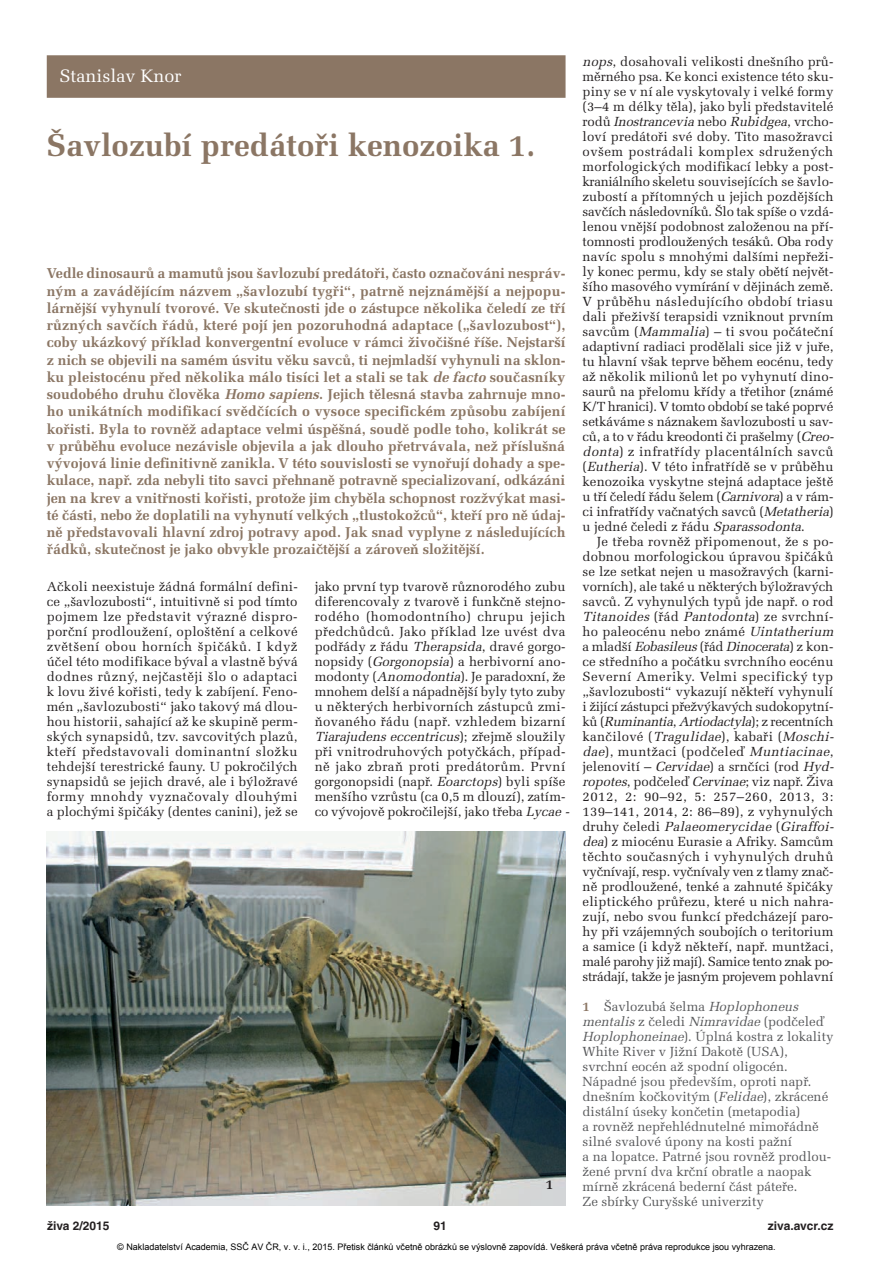
<style>
.page{position:relative;width:893px;height:1263px;background:#fff}
.page>*{position:absolute;margin:0;border:0;box-sizing:border-box;transform-origin:0 0}
.t1{font:700 31.5px "Melior CE";color:#8b7664}
.t2{font:18px "Melior CE";color:#fff}
.t3{font:700 14.25px/17.2px "Melior CE";color:#8b7664;text-align:justify}
.t4{font:700 13.5px "Melior CE";color:#231f20}
.t5{font:13.2px/15px "Melior CE";letter-spacing:.005em;color:#231f20}
.t6{font:13.2px/15px "Melior CE";color:#57585a}
.t7{font:700 12px "Helvetica CE";color:#231f20}
.t8{font:9px "Arial";color:#000}
.s1{font-style:italic}
.s2{font-weight:700;color:#8b7664}
</style>
<div class="page">
<img style="left:47px;top:831px;width:519px;height:374px">
<div style="left:47px;top:55px;width:519px;height:43px;background:#8b7664"></div>
<h2 class="t2" style="left:60px;top:70px;width:123px">Stanislav Knor</h2>
<h1 class="t1" style="left:47px;top:134px;width:490px">Šavlozubí predátoři kenozoika 1.</h1>
<p class="t3" style="left:47px;top:266px;width:520px">Vedle dinosaurů a mamutů jsou šavlozubí predátoři, často označováni nespráv&shy;ným a zavádějícím názvem „šavlozubí tygři“, patrně nejznámější a nejpopu&shy;lárnější vyhynulí tvorové. Ve skutečnosti jde o zástupce několika čeledí ze tří různých savčích řádů, které pojí jen pozoruhodná adaptace („šavlozubost“), coby ukázkový příklad konvergentní evoluce v rámci živočišné říše. Nejstarší z nich se objevili na samém úsvitu věku savců, ti nejmladší vyhynuli na sklon&shy;ku pleistocénu před několika málo tisíci let a stali se tak <span class="s1">de facto</span>současníky soudobého druhu člověka <span class="s1">Homo sapiens</span>. Jejich tělesná stavba zahrnuje mno&shy;ho unikátních modifikací svědčících o vysoce specifickém způsobu zabíjení kořisti. Byla to rovněž adaptace velmi úspěšná, soudě podle toho, kolikrát se v průběhu evoluce nezávisle objevila a jak dlouho přetrvávala, než příslušná vývojová linie definitivně zanikla. V této souvislosti se vynořují dohady a spe&shy;kulace, např. zda nebyli tito savci přehnaně potravně specializovaní, odkázáni jen na krev a vnitřnosti kořisti, protože jim chyběla schopnost rozžvýkat masi&shy;té části, nebo že doplatili na vyhynutí velkých „tlustokožců“, kteří pro ně údaj&shy;ně představovali hlavní zdroj potravy apod. Jak snad vyplyne z následujících řádků, skutečnost je jako obvykle prozaičtější a zároveň složitější.</p>
<p class="t5" style="left:47px;top:581px;width:253px;text-align:justify">Ačkoli neexistuje žádná formální defini&shy;ce „šavlozubosti“, intuitivně si pod tímto pojmem lze představit výrazné dispro&shy;porční prodloužení, oploštění a celkové zvětšení obou horních špičáků. I když účel této modifikace býval a vlastně bývá dodnes různý, nejčastěji šlo o adaptaci k lovu živé kořisti, tedy k zabíjení. Feno&shy;mén „šavlozubosti“ jako takový má dlou&shy;hou historii, sahající až ke skupině perm&shy;ských synapsidů, tzv. savcovitých plazů, kteří představovali dominantní složku tehdejší terestrické fauny. U pokročilých synapsidů se jejich dravé, ale i býložravé formy mnohdy vyznačovaly dlouhými a plochými špičáky (dentes canini), jež se</p>
<p class="t5" style="left:315px;top:581px;width:259px">jako první typ tvarově různorodého zubu diferencovaly z tvarově i funkčně stejno&shy;rodého (homodontního) chrupu jejich předchůdců. Jako příklad lze uvést dva podřády z řádu <span class="s1">Therapsida</span>, dravé gorgo&shy;nopsidy (<span class="s1">Gorgonopsia</span>) a herbivorní ano&shy;modonty (<span class="s1">Anomodontia</span>). Je paradoxní, že mnohem delší a nápadnější byly tyto zuby u některých herbivorních zástupců zmi&shy;ňovaného řádu (např. vzhledem bizarní <span class="s1">Tiarajudens eccentricus</span>) ; z ř e j m ě s l o u ž i l y při vnitrodruhových potyčkách, případ&shy;ně jako zbraň proti predátorům. První gorgonopsidi (např. <span class="s1">Eoarctops</span>) byli spíše menšího vzrůstu (ca 0,5 m dlouzí), zatím&shy;co vývojově pokročilejší, jako třeba <span class="s1">Lycae -</span></p>
<p class="t5" style="left:583px;top:56px;width:255px"><span class="s1">nops</span>, dosahovali velikosti dnešního prů&shy;měrného psa. Ke konci existence této sku&shy;piny se v ní ale vyskytovaly i velké formy (3–4 m délky těla), jako byli představitelé r o d ů <span class="s1">Inostrancevia</span> n e b o <span class="s1">Rubidgea</span>, v r c h o - loví predátoři své doby. Tito masožravci ovšem postrádali komplex sdružených morfologických modifikací lebky a post&shy;kraniálního skeletu souvisejících se šavlo - zubostí a přítomných u jejich pozdějších savčích následovníků. Šlo tak spíše o vzdá&shy;lenou vnější podobnost založenou na pří&shy;tomnosti prodloužených tesáků. Oba rody navíc spolu s mnohými dalšími nepřeži&shy;ly konec permu, kdy se staly obětí největ&shy;šího masového vymírání v dějinách země.<br>V průběhu následujícího období triasu dali přeživší terapsidi vzniknout prvním savcům (<span class="s1">Mammalia</span>) – ti svou počáteční adaptivní radiaci prodělali sice již v juře, tu hlavní však teprve během eocénu, tedy až několik milionů let po vyhynutí dino&shy;saurů na přelomu křídy a třetihor (známé K/T hranici). V tomto období se také po prvé setkáváme s náznakem šavlozubosti u sav&shy;ců, a to v řádu kreodonti či prašelmy (<span class="s1">Creo - donta</span>) z infratřídy placentálních savců (<span class="s1">Eutheria</span>). V této infratřídě se v průběhu kenozoika vyskytne stejná adaptace ještě u tří čeledí řádu šelem (<span class="s1">Carnivora</span>) a v rám&shy;ci infratřídy vačnatých savců (<span class="s1">Metatheria</span>) u jedné čeledi z řádu <span class="s1">Sparassodonta</span>.</p>
<p class="t5" style="left:583px;top:536px;width:255px;text-indent:14px">Je třeba rovněž připomenout, že s po - dobnou morfologickou úpravou špičáků se lze setkat nejen u masožravých (karni&shy;vorních), ale také u některých býložravých savců. Z vyhynulých typů jde např. o rod <span class="s1">Titanoides</span> ( ř á d <span class="s1">Pantodonta</span>) z e s v r c h n í - ho paleocénu nebo známé <span class="s1">Uintatherium </span>a m l a d š í <span class="s1">Eobasileus</span> ( ř á d <span class="s1">Dinocerata</span>) z k o n - ce středního a počátku svrchního eocénu Severní Ameriky. Velmi specifický typ „šavlozubosti“ vykazují někteří vyhynulí i žijící zástupci přežvýkavých sudokopytní - k ů ( <span class="s1">Ruminantia</span>, <span class="s1">Artiodactyla</span>) ; z r e c e n t n í c h kančilové (<span class="s1">Tragulidae</span>), kabaři (<span class="s1">Moschi&shy;dae</span>), muntžaci (podčeleď <span class="s1">Muntiacinae</span>, jelenovití – <span class="s1">Cervidae</span>) a srnčíci (rod <span class="s1">Hyd&shy;ropotes</span>, podčeleď <span class="s1">Cervinae</span>; viz např. Živa 2012, 2: 90–92, 5: 257–260, 2013, 3:<br>139–141, 2014, 2: 86–89), z vyhynulých d r u h y č e l e d i <span class="s1">Palaeomerycidae</span> ( <span class="s1">Giraffoi&shy;dea</span>) z miocénu Eurasie a Afriky. Samcům těchto současných i vyhynulých druhů vyčnívají, resp. vyčnívaly ven z tlamy znač&shy;ně prodloužené, tenké a zahnuté špičáky eliptického průřezu, které u nich nahra&shy;zují, nebo svou funkcí předcházejí paro&shy;hy při vzájemných soubojích o teritorium a samice (i když někteří, např. muntžaci, malé parohy již mají). Samice tento znak po - strádají, takže je jasným projevem pohlavní</p>
<p class="t6" style="left:583px;top:1001px;width:252px"><span class="s2">1</span> Šavlozubá šelma <span class="s1">Hoplophoneus mentalis</span> z čeledi <span class="s1">Nimravidae</span> (podčeleď <span class="s1">Hoplophoneinae</span>). Úplná kostra z lokality White River v Jižní Dakotě (USA), svrchní eocén až spodní oligocén.<br>Nápadné jsou především, oproti např. dnešním kočkovitým (<span class="s1">Felidae</span>), zkrácené distální úseky končetin (metapodia)<br>a rovněž nepřehlédnutelné mimořádně silné svalové úpony na kosti pažní<br>a na lopatce. Patrné jsou rovněž prodlou&shy;žené první dva krční obratle a naopak mírně zkrácená bederní část páteře.<br>Ze sbírky Curyšské univerzity</p>
<p class="t8" style="left:117px;top:1241px;width:660px">© Nakladatelství Academia, SSČ AV ČR, v. v. i., 2015. Přetisk článků včetně obrázků se výslovně zapovídá. Veškerá práva včetně práva reprodukce jsou vyhrazena.</p>
<p class="t4" style="left:546px;top:1180px;width:9px">1</p>
<p class="t7" style="left:47px;top:1221px;width:64px">živa 2/2015</p>
<p class="t7" style="left:433px;top:1221px;width:15px">91</p>
<p class="t7" style="left:768px;top:1221px;width:67px">ziva.avcr.cz</p>
</div>
